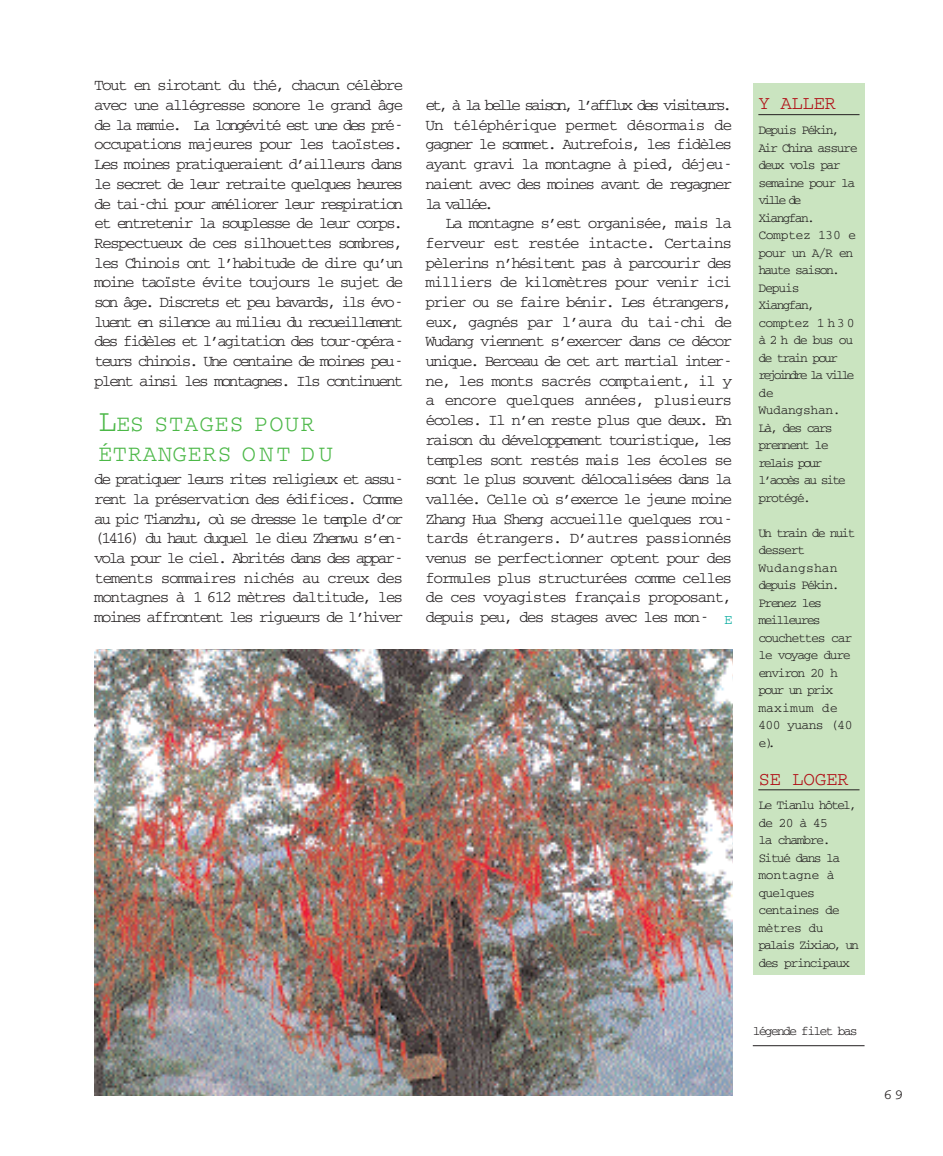
<style>
.page{position:relative;width:943px;height:1156px;background:#fff}
.page>*{position:absolute;margin:0;border:0;box-sizing:border-box;transform-origin:0 0}
.t1{font:23.62px/29.8px "Courier";letter-spacing:.035em;color:#4cb848}
.t2{font:19.25px "Courier";letter-spacing:-.015em;color:#b00d15}
.t3{font:16.1px/19.8px "Courier";letter-spacing:-.125em;color:#231f20;text-align:justify}
.t4{font:14px "Courier";color:#231f20;scale:1.1 1}
.t5{font:14px "Courier";color:#00a99d}
.t6{font:13.12px/17.5px "Courier";letter-spacing:-.13em;color:#231f20}
.t7{font:13.12px/17.5px "Courier";letter-spacing:-.105em;color:#231f20}
.t8{font:13.12px/17.5px "Courier";letter-spacing:-.11em;color:#231f20}
.s1{font-size:31.5px}
</style>
<div class="page">
<img style="left:95px;top:650px;width:637px;height:445px">
<div style="left:753px;top:83px;width:111px;height:892px;background:#cae4c0"></div>
<hr style="left:758px;top:114px;width:101px;height:1px;background:#231f20">
<hr style="left:758px;top:789px;width:101px;height:1px;background:#231f20">
<hr style="left:752px;top:1045px;width:112px;height:1px;background:#231f20">
<p class="t3" style="left:94px;top:77px;width:311px">Tout en sirotant du thé, chacun célèbre avec une allégresse sonore le grand âge de la mamie. La longévité est une des pré&shy;occupations majeures pour les taoïstes.<br>Les moines pratiqueraient d’ailleurs dans le secret de leur retraite quelques heures de tai-chi pour améliorer leur respiration et entretenir la souplesse de leur corps.<br>Respectueux de ces silhouettes sombres, les Chinois ont l’habitude de dire qu’un moine taoïste évite toujours le sujet de son âge. Discrets et peu bavards, ils évo&shy;luent en silence au milieu du recueillement des fidèles et l’agitation des tour-opéra&shy;teurs chinois. Une centaine de moines peu&shy;plent ainsi les montagnes. Ils continuent</p>
<h1 class="t1" style="left:98px;top:411px;width:236px"><span class="s1">L</span>ES STAGES POUR<br>ÉTRANGERS ONT D U</h1>
<p class="t3" style="left:94px;top:470px;width:311px">de pratiquer leurs rites religieux et assu&shy;rent la préservation des édifices. Comme au pic Tianzhu, où se dresse le temple d’or (1416) du haut duquel le dieu Zhenwu s’en&shy;vola pour le ciel. Abrités dans des appar&shy;tements sommaires nichés au creux des montagnes à 1 612 mètres daltitude, les moines affrontent les rigueurs de l’hiver</p>
<p class="t3" style="left:425px;top:96px;width:309px">et, à la belle saison, l’afflux des visiteurs.<br>Un téléphérique permet désormais de gagner le sommet. Autrefois, les fidèles ayant gravi la montagne à pied, déjeu&shy;naient avec des moines avant de regagner la vallée.</p>
<p class="t3" style="left:425px;top:214px;width:309px;text-indent:20px">La montagne s’est organisée, mais la ferveur est restée intacte. Certains pèlerins n’hésitent pas à parcourir des milliers de kilomètres pour venir ici prier ou se faire bénir. Les étrangers, eux, gagnés par l’aura du tai-chi de Wudang viennent s’exercer dans ce décor unique. Berceau de cet art martial inter&shy;ne, les monts sacrés comptaient, il y a encore quelques années, plusieurs écoles. Il n’en reste plus que deux. En raison du développement touristique, les temples sont restés mais les écoles se sont le plus souvent délocalisées dans la vallée. Celle où s’exerce le jeune moine Zhang Hua Sheng accueille quelques rou&shy;tards étrangers. D’autres passionnés venus se perfectionner optent pour des formules plus structurées comme celles de ces voyagistes français proposant, depuis peu, des stages avec les mon-</p>
<p class="t5" style="left:724px;top:615px;width:10px">E</p>
<p class="t2" style="left:758px;top:97px;width:79px">Y ALLER</p>
<p class="t6" style="left:758px;top:122px;width:101px">Depuis Pékin,<br>Air China assure deux vols par semaine pour la ville de<br>Xiangfan.<br>Comptez 130 e pour un A/R en haute saison.<br>Depuis<br>Xiangfan, comptez 1 h 3 0 à 2 h de bus ou de train pour rejoindre la ville de<br>Wudangshan.<br>Là, des cars prennent le relais pour l’accès au site protégé.</p>
<p class="t7" style="left:758px;top:525px;width:99px">Un train de nuit dessert<br>Wudangshan depuis Pékin.<br>Prenez les meilleures couchettes car le voyage dure environ 20 h pour un prix maximum de<br>400 yuans (40 e ).</p>
<p class="t2" style="left:758px;top:772px;width:92px">SE LOGER</p>
<p class="t8" style="left:758px;top:797px;width:102px">Le Tianlu hôtel, de 20 à 45<br>la chambre.<br>Situé dans la montagne à quelques centaines de mètres du palais Zixiao, un des principaux</p>
<p class="t6" style="left:752px;top:1023px;width:106px">légende filet bas</p>
<p class="t4" style="left:883px;top:1090px;width:20px">69</p>
</div>
